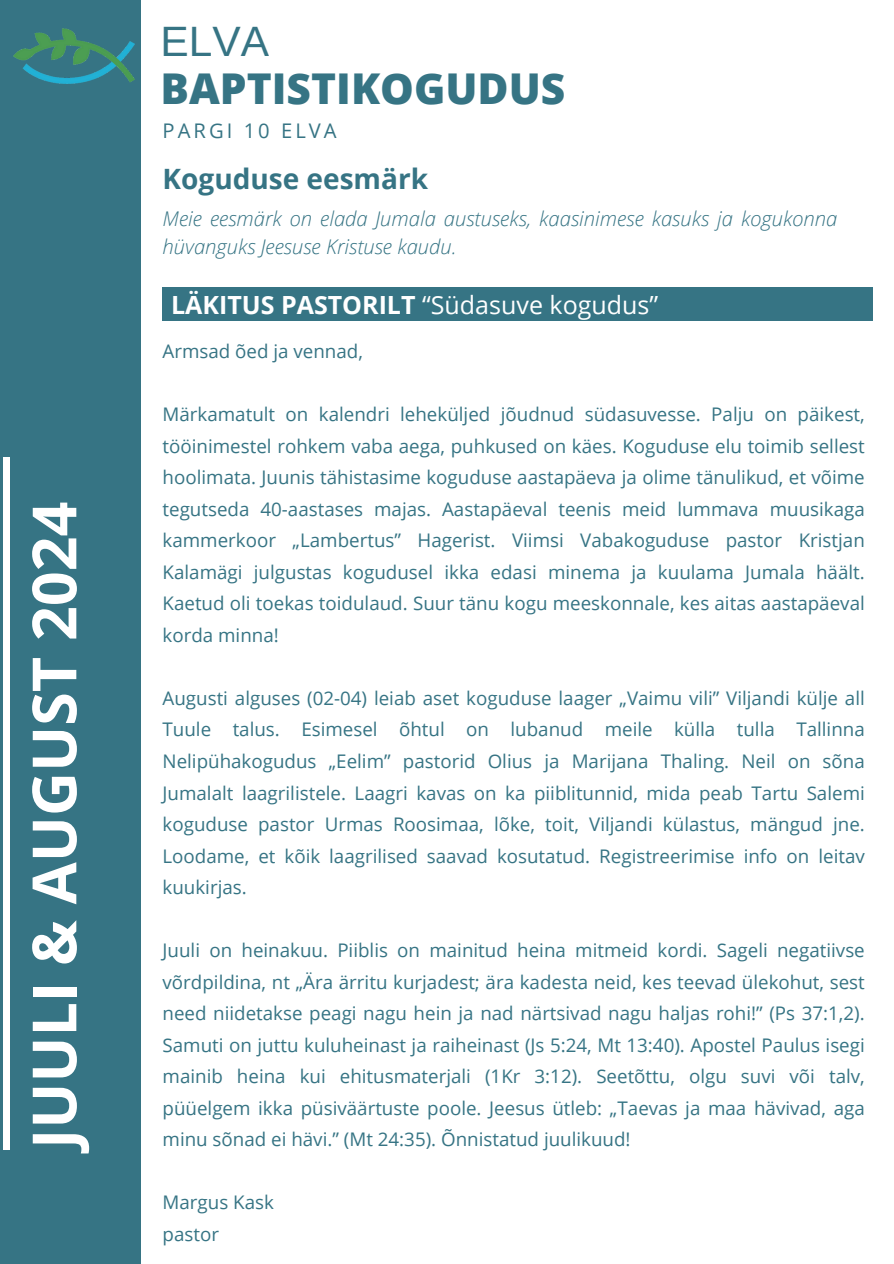
<style>
.page{position:relative;width:894px;height:1264px;background:#fff}
.page>*{position:absolute;margin:0;border:0;box-sizing:border-box;transform-origin:0 0}
.t1{font:700 61.05px "Open Sans";color:#fff}
.t2{font:800 42.45px "Open Sans";color:#367484}
.t3{font:42.45px "Arimo";color:#367484}
.t4{font:700 28.05px "Open Sans";color:#367484}
.t5{font:25.05px "Open Sans";color:#fff}
.t6{font:italic 300 20.25px/28.2px "Open Sans";color:#367484}
.t7{font:20.1px "Open Sans";letter-spacing:.15em;color:#367484}
.t8{font:18.75px/31.5px "Open Sans";color:#367484;text-align:justify}
.s1{font-weight:700}
</style>
<div class="page">
<div style="left:0;top:0;width:141px;height:1263px;background:#367484"></div>
<div style="left:3px;top:458px;width:7px;height:692px;background:#fff"></div>
<img style="left:13px;top:28px;width:122px;height:56px">
<div style="left:162px;top:287px;width:710px;height:34px;background:#367484"></div>
<p class="t1" style="left:11px;top:1148px;width:648px;rotate:-90deg">JUULI &amp; AUGUST 2024</p>
<p class="t3" style="left:160px;top:17px;width:110px">ELVA</p>
<h4 class="t2" style="left:160px;top:59px;width:406px">BAPTISTIKOGUDUS</h4>
<h3 class="t7" style="left:162px;top:116px;width:175px">PARGI 10 ELVA</h3>
<h2 class="t4" style="left:162px;top:159px;width:267px">Koguduse eesmärk</h2>
<h6 class="t6" style="left:162px;top:204px;width:676px">Meie eesmärk on elada Jumala austuseks, kaasinimese kasuks ja kogukonna hüvanguks Jeesuse Kristuse kaudu.</h6>
<h5 class="t5" style="left:171px;top:287px;width:488px"><span class="s1">LÄKITUS PASTORILT</span> “Südasuve kogudus”</h5>
<p class="t8" style="left:162px;top:335px;width:202px">Armsad õed ja vennad,</p>
<p class="t8" style="left:162px;top:398px;width:703px">Märkamatult on kalendri leheküljed jõudnud südasuvesse. Palju on päikest, tööinimestel rohkem vaba aega, puhkused on käes. Koguduse elu toimib sellest hoolimata. Juunis tähistasime koguduse aastapäeva ja olime tänulikud, et võime tegutseda 40-aastases majas. Aastapäeval teenis meid lummava muusikaga kammerkoor „Lambertus” Hagerist. Viimsi Vabakoguduse pastor Kristjan Kalamägi julgustas kogudusel ikka edasi minema ja kuulama Jumala häält.<br>Kaetud oli toekas toidulaud. Suur tänu kogu meeskonnale, kes aitas aastapäeval korda minna!</p>
<p class="t8" style="left:162px;top:682px;width:703px">Augusti alguses (02-04) leiab aset koguduse laager „Vaimu vili” Viljandi külje all Tuule talus. Esimesel õhtul on lubanud meile külla tulla Tallinna Nelipühakogudus „Eelim” pastorid Olius ja Marijana Thaling. Neil on sõna Jumalalt laagrilistele. Laagri kavas on ka piiblitunnid, mida peab Tartu Salemi koguduse pastor Urmas Roosimaa, lõke, toit, Viljandi külastus, mängud jne.<br>Loodame, et kõik laagrilised saavad kosutatud. Registreerimise info on leitav kuukirjas.</p>
<p class="t8" style="left:162px;top:934px;width:703px">Juuli on heinakuu. Piiblis on mainitud heina mitmeid kordi. Sageli negatiivse võrdpildina, nt „Ära ärritu kurjadest; ära kadesta neid, kes teevad ülekohut, sest need niidetakse peagi nagu hein ja nad närtsivad nagu haljas rohi!” (Ps 37:1,2).<br>Samuti on juttu kuluheinast ja raiheinast (Js 5:24, Mt 13:40). Apostel Paulus isegi mainib heina kui ehitusmaterjali (1Kr 3:12). Seetõttu, olgu suvi või talv, püüelgem ikka püsiväärtuste poole. Jeesus ütleb: „Taevas ja maa hävivad, aga minu sõnad ei hävi.” (Mt 24:35). Õnnistatud juulikuud!</p>
<p class="t8" style="left:162px;top:1186px;width:113px">Margus Kask</p>
<p class="t8" style="left:162px;top:1217px;width:58px">pastor</p>
</div>
